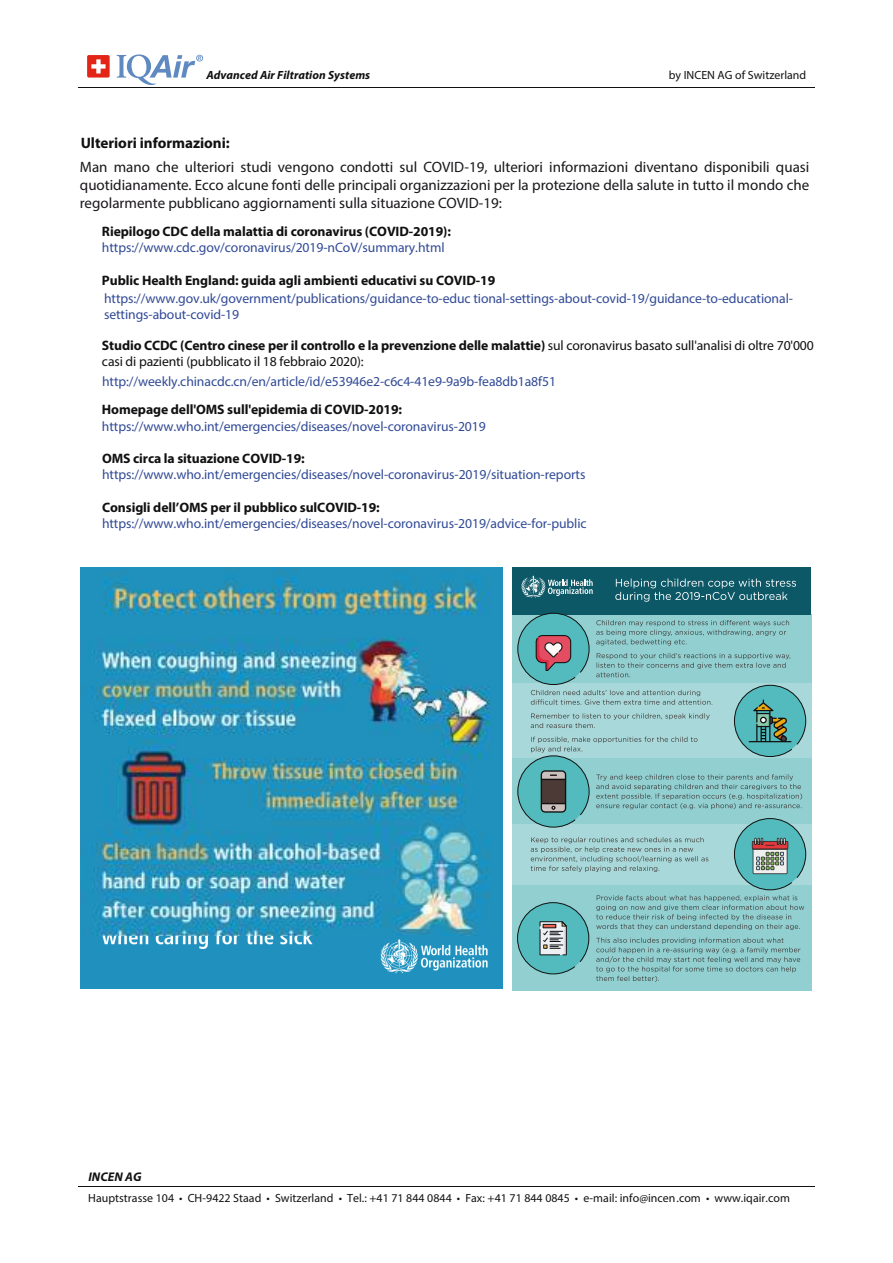
<style>
.page{position:relative;width:893px;height:1263px;background:#fff}
.page>*{position:absolute;margin:0;border:0;box-sizing:border-box;transform-origin:0 0}
.t1{font:700 15.15px "Myriad Pro";letter-spacing:-.005em;color:#101110}
.t2{font:15px/18px "Myriad Pro";color:#1a171b;text-align:justify}
.t3{font:13.65px/16.4px "Myriad Pro";letter-spacing:-.005em;color:#314a96}
.t4{font:700 13.65px "Myriad Pro";letter-spacing:-.005em;color:#101110}
.t5{font:13.65px/16.4px "Myriad Pro";letter-spacing:-.01em;color:#101110}
.t6{font:italic 700 12.6px "Myriad Pro";letter-spacing:.005em;color:#101110}
.t7{font:11.85px "Myriad Pro";letter-spacing:.005em;color:#101110}
.t8{font:italic 700 11.85px "Myriad Pro";letter-spacing:.005em;color:#101110}
.s1{font-weight:700}
</style>
<div class="page">
<svg style="left:117px;top:54px;width:86px;height:31px"></svg>
<div style="left:87px;top:55px;width:23px;height:23px;background:#e32518;border-radius:2px"></div>
<svg style="left:91px;top:59px;width:14px;height:14px"></svg>
<hr style="left:78px;top:87px;width:736px;height:1px;background:#101110">
<hr style="left:78px;top:1186px;width:736px;height:1px;background:#101110">
<img style="left:81px;top:567px;width:422px;height:422px">
<div style="left:512px;top:614px;width:299px;height:69px;background:#91cfd1"></div>
<div style="left:512px;top:683px;width:299px;height:75px;background:#a8d8d9"></div>
<div style="left:512px;top:823px;width:299px;height:62px;background:#a8d8d9"></div>
<div style="left:512px;top:758px;width:299px;height:66px;background:#91cfd1"></div>
<div style="left:512px;top:885px;width:299px;height:106px;background:#91cfd1"></div>
<div style="left:512px;top:567px;width:298px;height:48px;background:#0c5866"></div>
<svg style="left:615px;top:579px;width:181px;height:23px"></svg>
<svg style="left:521px;top:576px;width:71px;height:22px"></svg>
<svg style="left:517px;top:613px;width:289px;height:369px"></svg>
<p class="t8" style="left:206px;top:68px;width:165px">Advanced Air Filtration Systems</p>
<p class="t7" style="left:668px;top:68px;width:139px">by INCEN AG of Switzerland</p>
<p class="t1" style="left:81px;top:133px;width:151px">Ulteriori informazioni:</p>
<p class="t2" style="left:80px;top:158px;width:731px">Man mano che ulteriori studi vengono condotti sul COVID-19, ulteriori informazioni diventano disponibili quasi quotidianamente. Ecco alcune fonti delle principali organizzazioni per la protezione della salute in tutto il mondo che regolarmente pubblicano aggiornamenti sulla situazione COVID-19:</p>
<p class="t4" style="left:102px;top:223px;width:350px">Riepilogo CDC della malattia di coronavirus (COVID-2019):</p>
<p class="t3" style="left:102px;top:239px;width:344px">https://www.cdc.gov/coronavirus/2019-nCoV/summary.html</p>
<p class="t4" style="left:102px;top:271px;width:395px">Public Health England: guida agli ambienti educativi su COVID-19</p>
<p class="t3" style="left:104px;top:290px;width:690px">https://www.gov.uk/government/publications/guidance-to-educ tional-settings-about-covid-19/guidance-to-educational&shy;settings-about-covid-19</p>
<p class="t5" style="left:102px;top:337px;width:713px"><span class="s1">Studio CCDC (Centro cinese per il controllo e la prevenzione delle malattie)</span> sul coronavirus basato sull'analisi di oltre 70'000 casi di pazienti (pubblicato il 18 febbraio 2020):</p>
<p class="t4" style="left:102px;top:401px;width:301px">Homepage dell'OMS sull'epidemia di COVID-2019:</p>
<p class="t3" style="left:102px;top:418px;width:385px">https://www.who.int/emergencies/diseases/novel-coronavirus-2019</p>
<p class="t4" style="left:102px;top:449px;width:204px">OMS circa la situazione COVID-19:</p>
<p class="t3" style="left:102px;top:466px;width:485px">https://www.who.int/emergencies/diseases/novel-coronavirus-2019/situation-reports</p>
<p class="t4" style="left:102px;top:498px;width:279px">Consigli dell’OMS per il pubblico sulCOVID-19:</p>
<p class="t3" style="left:102px;top:515px;width:486px">https://www.who.int/emergencies/diseases/novel-coronavirus-2019/advice-for-public</p>
<p class="t3" style="left:102px;top:373px;width:455px">http://weekly.chinacdc.cn/en/article/id/e53946e2-c6c4-41e9-9a9b-fea8db1a8f51</p>
<p class="t6" style="left:88px;top:1168px;width:55px">INCEN AG</p>
<p class="t7" style="left:88px;top:1190px;width:703px">Hauptstrasse 104 • CH-9422 Staad • Switzerland • Tel.: +41 71 844 0844 • Fax: +41 71 844 0845 • e-mail: info@incen.com • www.iqair.com</p>
</div>
